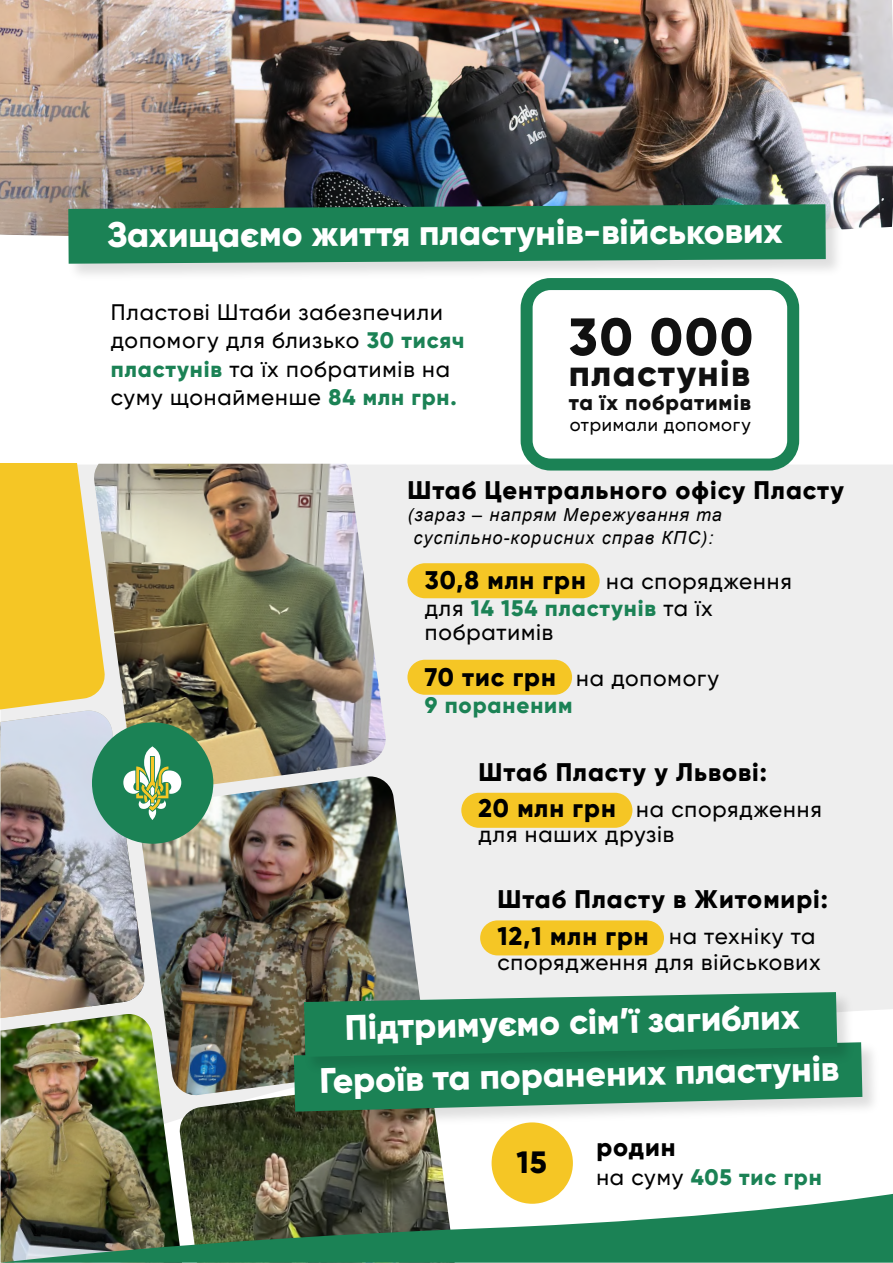
<style>
.page{position:relative;width:893px;height:1263px;background:#fff}
.page>*{position:absolute;margin:0;border:0;box-sizing:border-box;transform-origin:0 0}
.t1{font:800 52.5px "Gilroy";color:#111}
.t2{font:800 36.75px "Gilroy";letter-spacing:.04em;color:#111}
.t3{font:800 35.4px/52.5px "Gilroy";letter-spacing:-.01em;color:#fff;text-align:center}
.t4{font:800 30.75px "Gilroy";color:#000}
.t5{font:800 25.5px "Gilroy";letter-spacing:.04em;color:#000}
.t6{font:500 22.5px/28.5px "Gilroy";letter-spacing:.04em;color:#000}
.t7{font:800 22.5px "Gilroy";letter-spacing:.04em;color:#1b8255}
.t8{font:800 21.75px "Gilroy";letter-spacing:.04em;color:#111}
.t9{font:500 18.15px "Gilroy";letter-spacing:.04em;color:#000}
.t10{font:italic 18px/22.5px "Arial";letter-spacing:.06em;color:#000;text-align:center}
.s1{font-weight:800;color:#1b8255}
.s2{font-weight:800;font-size:25.5px}
.s3{font-weight:500;color:#000}
</style>
<div class="page">
<img style="left:0;top:0;width:893px;height:236px">
<svg style="left:387px;top:465px;width:506px;height:729px;background:#efefef"></svg>
<div style="left:492px;top:1122px;width:81px;height:82px;background:#f5c625;border-radius:50%"></div>
<div style="left:521px;top:278px;width:278px;height:192px;border:12px solid #1b8255;border-radius:24px"></div>
<img style="left:64px;top:200px;width:783px;height:85px">
<svg style="left:68px;top:204px;width:758px;height:60px;background:#26845b"></svg>
<img style="left:146px;top:776px;width:281px;height:304px">
<img style="left:106px;top:464px;width:281px;height:329px">
<img style="left:182px;top:1080px;width:273px;height:114px">
<img style="left:1px;top:1014px;width:181px;height:180px">
<img style="left:1px;top:710px;width:145px;height:308px">
<svg style="left:1px;top:464px;width:105px;height:263px;background:#f1cc4c"></svg>
<svg style="left:1px;top:1194px;width:892px;height:69px;fill:#1b8255"></svg>
<div style="left:92px;top:722px;width:121px;height:122px;background:#1b8255;border-radius:50%"></div>
<svg style="left:123px;top:746px;width:58px;height:74px"></svg>
<img style="left:289px;top:1038px;width:595px;height:95px">
<img style="left:300px;top:987px;width:559px;height:5px">
<svg style="left:294px;top:992px;width:568px;height:119px;background:#318962"></svg>
<div style="left:480px;top:920px;width:184px;height:35px;background:#f5c625;border-radius:18px"></div>
<div style="left:461px;top:793px;width:171px;height:35px;background:#f5c625;border-radius:18px"></div>
<div style="left:407px;top:660px;width:165px;height:35px;background:#f5c625;border-radius:18px"></div>
<div style="left:407px;top:563px;width:193px;height:35px;background:#f5c625;border-radius:18px"></div>
<h3 class="t3" style="left:107px;top:206px;width:677px">Захищаємо життя пластунів-військових</h3>
<p class="t6" style="left:111px;top:297px;width:355px">Пластові Штаби забезпечили допомогу для близько <span class="s1">30 тисяч пластунів</span> та їх побратимів на суму щонайменше <span class="s1">84 млн грн.</span></p>
<h1 class="t1" style="left:569px;top:304px;width:186px">30 000</h1>
<h2 class="t2" style="left:569px;top:350px;width:183px">пластунів</h2>
<p class="t8" style="left:569px;top:389px;width:184px">та їх побратимів</p>
<p class="t9" style="left:570px;top:413px;width:183px">отримали допомогу</p>
<p class="t5" style="left:407px;top:474px;width:438px">Штаб Центрального офісу Пласту</p>
<p class="t10" style="left:407px;top:504px;width:316px">(зараз – напрям Мережування та суспільно-корисних справ КПС):</p>
<p class="t6" style="left:425px;top:568px;width:368px;line-height:27px"><span class="s2">30,8 млн грн</span> на спорядження для <span class="s1">14 154 пластунів</span> та їх</p>
<p class="t6" style="left:425px;top:618px;width:130px">побратимів</p>
<p class="t6" style="left:425px;top:664px;width:296px;line-height:27px"><span class="s2">70 тис грн</span> на допомогу<br><span class="s1">9 пораненим</span></p>
<p class="t5" style="left:479px;top:756px;width:290px">Штаб Пласту у Львові:</p>
<p class="t6" style="left:479px;top:796px;width:345px;line-height:25.5px"><span class="s2">20 млн грн</span> на спорядження для наших друзів</p>
<p class="t5" style="left:497px;top:883px;width:332px">Штаб Пласту в Житомирі:</p>
<p class="t6" style="left:497px;top:924px;width:325px;line-height:25.5px"><span class="s2">12,1 млн грн</span> на техніку та спорядження для військових</p>
<h3 class="t3" style="left:318px;top:1000px;width:521px;rotate:-1deg">Підтримуємо сім’ї загиблих<br>Героїв та поранених пластунів</h3>
<h3 class="t4" style="left:516px;top:1143px;width:32px">15</h3>
<p class="t5" style="left:596px;top:1131px;width:81px">родин</p>
<p class="t7" style="left:596px;top:1163px;width:227px"><span class="s3">на суму</span> 405 тис грн</p>
</div>
